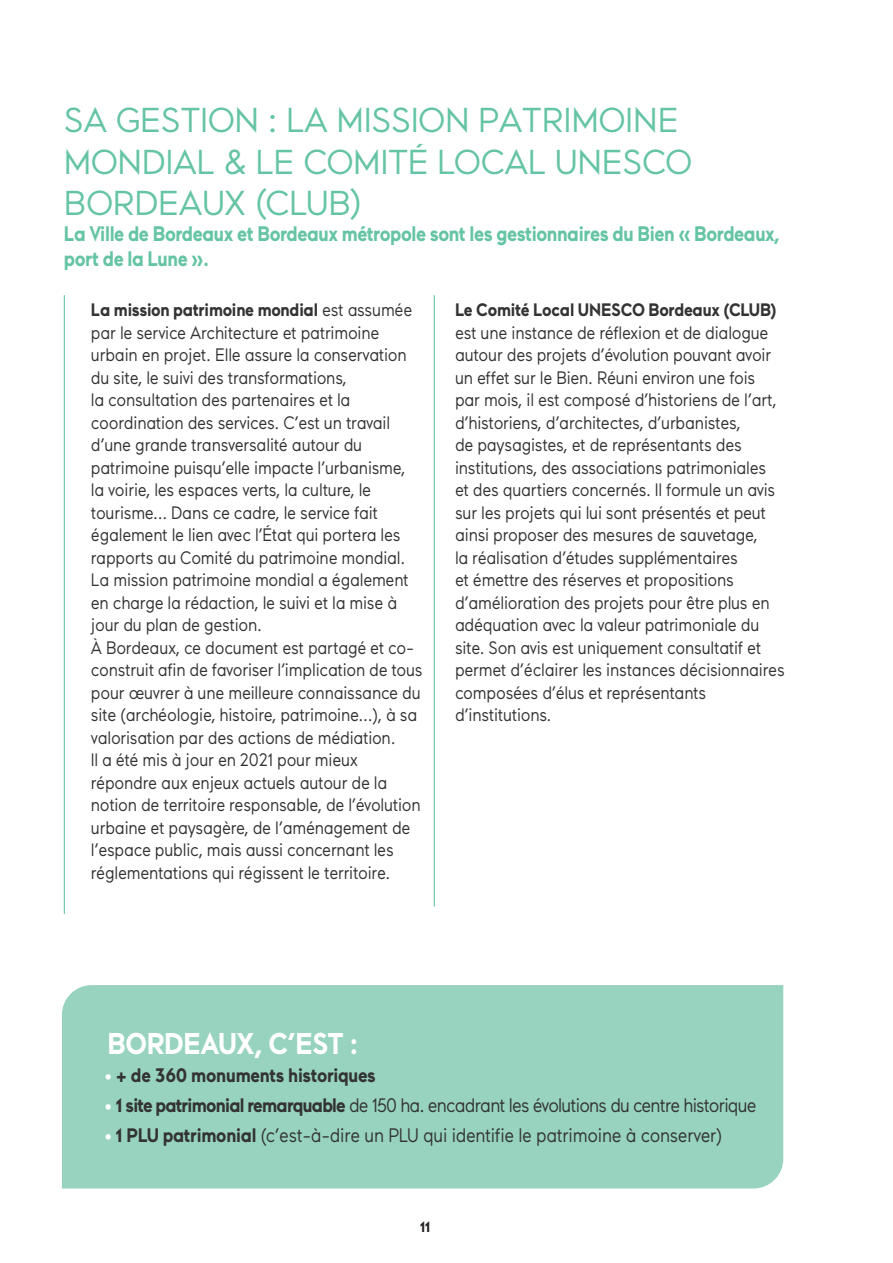
<style>
.page{position:relative;width:893px;height:1263px;background:#fff}
.page>*{position:absolute;margin:0;border:0;box-sizing:border-box;transform-origin:0 0}
.t1{font:34.5px/41.4px "Maax Modern";letter-spacing:-.015em;color:#65c4a4}
.t2{font:700 30px "Maax Modern";letter-spacing:-.02em;color:#fff;scale:.9 1}
.t3{font:700 21px/25.5px "Maax Modern";letter-spacing:-.025em;color:#65c4a4;scale:.88 1}
.t4{font:19.5px "Maax Modern";letter-spacing:-.035em;color:#333;scale:.9 1}
.t5{font:700 19.5px "Maax Modern";letter-spacing:-.015em;color:#333;scale:.9 1}
.t6{font:18px/22.5px "Maax Modern";letter-spacing:-.02em;color:#333;scale:.9 1}
.t7{font:700 18px "Maax Modern";letter-spacing:-.015em;color:#333;scale:.9 1}
.t8{font:700 15px "Maax Modern";color:#231f20;scale:.9 1}
.s1{font-weight:700}
.s2{color:#fff}
.s3{font-weight:700;color:#fff}
</style>
<div class="page">
<hr style="left:64px;top:295px;width:1px;height:619px;background:#65c4a4">
<hr style="left:434px;top:295px;width:1px;height:611px;background:#65c4a4">
<div style="left:62px;top:985px;width:721px;height:203px;background:#97d3be"></div>
<h1 class="t1" style="left:64px;top:100px;width:630px">SA GESTION : LA MISSION PATRIMOINE<br>MONDIAL &amp; LE COMITÉ LOCAL UNESCO<br>BORDEAUX (CLUB)</h1>
<p class="t3" style="left:64px;top:221px;width:815px">La Ville de Bordeaux et Bordeaux métropole sont les gestionnaires du Bien « Bordeaux, port de la Lune ».</p>
<p class="t6" style="left:91px;top:299px;width:370px"><span class="s1">La mission patrimoine mondial</span> est assumée par le service Architecture et patrimoine urbain en projet. Elle assure la conservation du site, le suivi des transformations,<br>la consultation des partenaires et la coordination des services. C’est un travail d’une grande transversalité autour du patrimoine puisqu’elle impacte l’urbanisme, la voirie, les espaces verts, la culture, le tourisme... Dans ce cadre, le service fait également le lien avec l’État qui portera les rapports au Comité du patrimoine mondial.<br>La mission patrimoine mondial a également en charge la rédaction, le suivi et la mise à jour du plan de gestion.<br>À Bordeaux, ce document est partagé et co&shy;construit afin de favoriser l’implication de tous pour œuvrer à une meilleure connaissance du site (archéologie, histoire, patrimoine...), à sa valorisation par des actions de médiation.<br>Il a été mis à jour en 2021 pour mieux répondre aux enjeux actuels autour de la notion de territoire responsable, de l’évolution urbaine et paysagère, de l’aménagement de l’espace public, mais aussi concernant les réglementations qui régissent le territoire.</p>
<p class="t7" style="left:455px;top:300px;width:359px">Le Comité Local UNESCO Bordeaux (CLUB)</p>
<p class="t6" style="left:455px;top:321px;width:368px">est une instance de réflexion et de dialogue autour des projets d’évolution pouvant avoir un effet sur le Bien. Réuni environ une fois par mois, il est composé d’historiens de l’art, d’historiens, d’architectes, d’urbanistes,<br>de paysagistes, et de représentants des institutions, des associations patrimoniales et des quartiers concernés. Il formule un avis sur les projets qui lui sont présentés et peut ainsi proposer des mesures de sauvetage,<br>la réalisation d’études supplémentaires<br>et émettre des réserves et propositions d’amélioration des projets pour être plus en adéquation avec la valeur patrimoniale du site. Son avis est uniquement consultatif et permet d’éclairer les instances décisionnaires composées d’élus et représentants d’institutions.</p>
<h2 class="t2" style="left:107px;top:1027px;width:280px">BORDEAUX, C’EST :</h2>
<p class="t5" style="left:104px;top:1065px;width:303px"><span class="s2">•</span> + de 360 monuments historiques</p>
<p class="t4" style="left:104px;top:1095px;width:726px"><span class="s3">•</span> <span class="s1">1 site patrimonial remarquable</span> de 150 ha. encadrant les évolutions du centre historique</p>
<p class="t4" style="left:104px;top:1125px;width:688px"><span class="s3">•</span> <span class="s1">1 PLU patrimonial</span> (c’est-à-dire un PLU qui identifie le patrimoine à conserver)</p>
<p class="t8" style="left:420px;top:1218px;width:13px">11</p>
</div>
